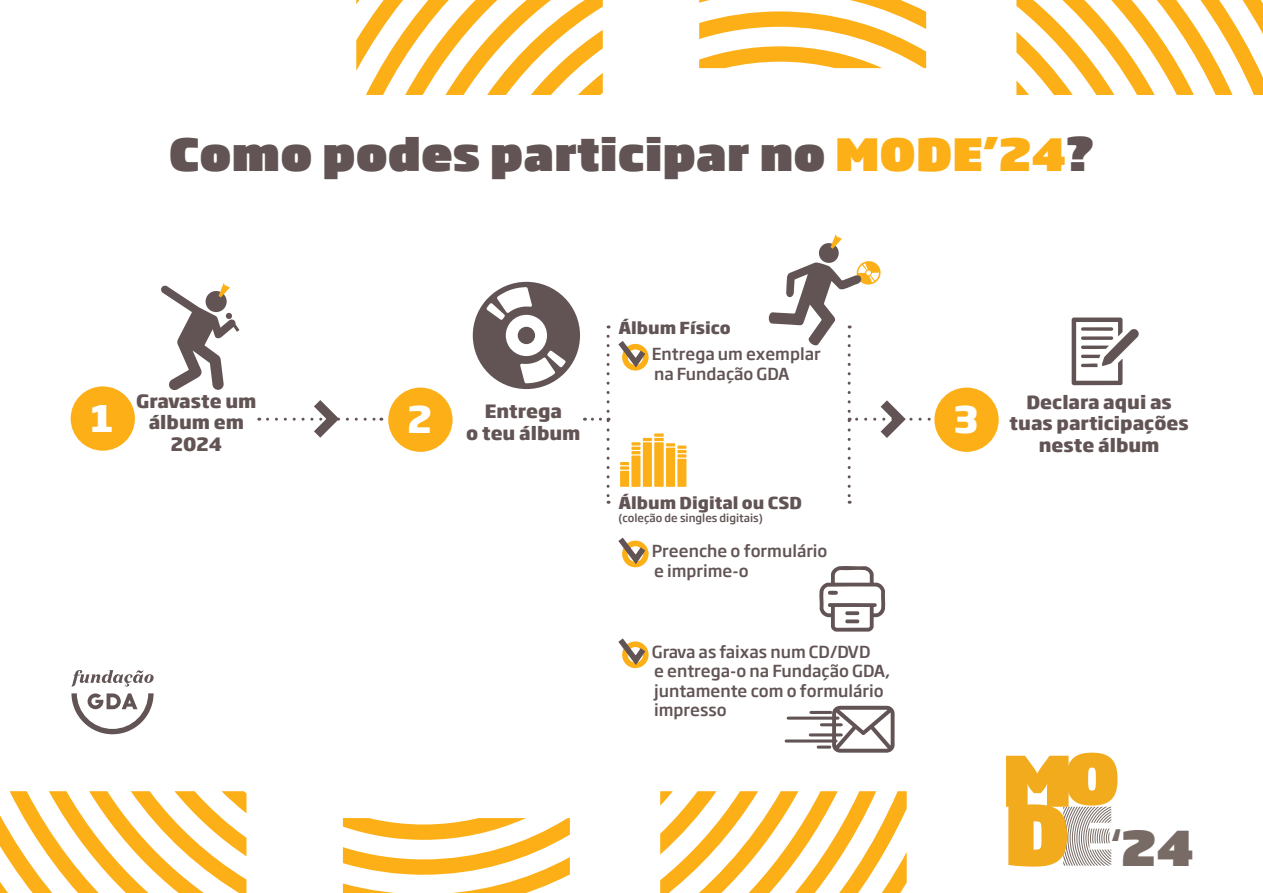
<style>
.page{position:relative;width:1263px;height:893px;background:#fff}
.page>*{position:absolute;margin:0;border:0;box-sizing:border-box;transform-origin:0 0}
.t1{font:900 47.1px "Soho Gothic W04";color:#786b66}
.t2{font:900 43.65px "Soho Gothic W04";color:#625454}
.t3{font:800 36px "Soho Gothic W04";color:#fff}
.t4{font:800 18px/21.6px "Soho Gothic W04";color:#625454;text-align:center}
.t5{font:500 16.2px/19.5px "Soho Gothic W04";color:#625454}
.t6{font:800 16.2px "Soho Gothic W04";color:#625454}
.t7{font:500 10.8px "Soho Gothic W04";color:#625454}
.s1{color:#fcaf17}
.s2{font-weight:500}
</style>
<div class="page">
<svg style="left:71px;top:670px;width:83px;height:64px"></svg>
<svg style="left:1006px;top:753px;width:111px;height:114px"></svg>
<svg style="left:267px;top:400px;width:115px;height:38px"></svg>
<svg style="left:618px;top:537px;width:31px;height:31px"></svg>
<svg style="left:618px;top:638px;width:31px;height:31px"></svg>
<div style="left:71px;top:386px;width:64px;height:65px;background:#fcaf17;border-radius:50%"></div>
<div style="left:388px;top:388px;width:65px;height:64px;background:#fcaf17;border-radius:50%"></div>
<div style="left:934px;top:388px;width:65px;height:64px;background:#fcaf17;border-radius:50%"></div>
<svg style="left:161px;top:283px;width:78px;height:108px"></svg>
<svg style="left:473px;top:282px;width:107px;height:107px"></svg>
<svg style="left:1072px;top:318px;width:67px;height:67px"></svg>
<svg style="left:819px;top:566px;width:66px;height:66px"></svg>
<hr style="left:786px;top:739px;width:50px;height:3px;background:#625454">
<hr style="left:788px;top:717px;width:50px;height:3px;background:#625454">
<svg style="left:818px;top:706px;width:76px;height:47px"></svg>
<hr style="left:811px;top:711px;width:20px;height:3px;background:#625454">
<hr style="left:810px;top:733px;width:31px;height:3px;background:#625454">
<svg style="left:592px;top:335px;width:94px;height:169px"></svg>
<div style="left:677px;top:459px;width:9px;height:28px;background:#fcaf17"></div>
<svg style="left:768px;top:234px;width:170px;height:270px"></svg>
<svg style="left:699px;top:0;width:227px;height:68px"></svg>
<svg style="left:356px;top:0;width:247px;height:95px"></svg>
<svg style="left:1016px;top:0;width:247px;height:95px"></svg>
<svg style="left:343px;top:818px;width:227px;height:75px"></svg>
<svg style="left:0;top:791px;width:246px;height:102px"></svg>
<svg style="left:660px;top:791px;width:247px;height:102px"></svg>
<h2 class="t2" style="left:169px;top:119px;width:927px">Como podes participar no <span class="s1">MODE’24</span>?</h2>
<p class="t6" style="left:618px;top:315px;width:114px">Álbum Físico</p>
<p class="t5" style="left:652px;top:344px;width:170px">Entrega um exemplar na Fundação GDA</p>
<p class="t4" style="left:136px;top:389px;width:122px">Gravaste um álbum em<br>2024</p>
<p class="t4" style="left:466px;top:400px;width:116px">Entrega<br>o teu álbum</p>
<p class="t4" style="left:1010px;top:390px;width:181px">Declara aqui as tuas participações neste álbum</p>
<h3 class="t3" style="left:91px;top:389px;width:24px">1</h3>
<h3 class="t3" style="left:407px;top:390px;width:26px">2</h3>
<h3 class="t3" style="left:954px;top:390px;width:26px">3</h3>
<p class="t6" style="left:618px;top:490px;width:185px">Álbum Digital ou CSD</p>
<p class="t7" style="left:618px;top:509px;width:146px">(coleção de singles digitais)</p>
<p class="t5" style="left:652px;top:540px;width:177px">Preenche o formulário e imprime-o</p>
<p class="t5" style="left:652px;top:641px;width:240px">Grava as faixas num CD/DVD<br>e entrega-o na Fundação GDA, juntamente com o formulário impresso</p>
<h1 class="t1" style="left:1111px;top:810px;width:84px"><span class="s2">‘</span>24</h1>
</div>
